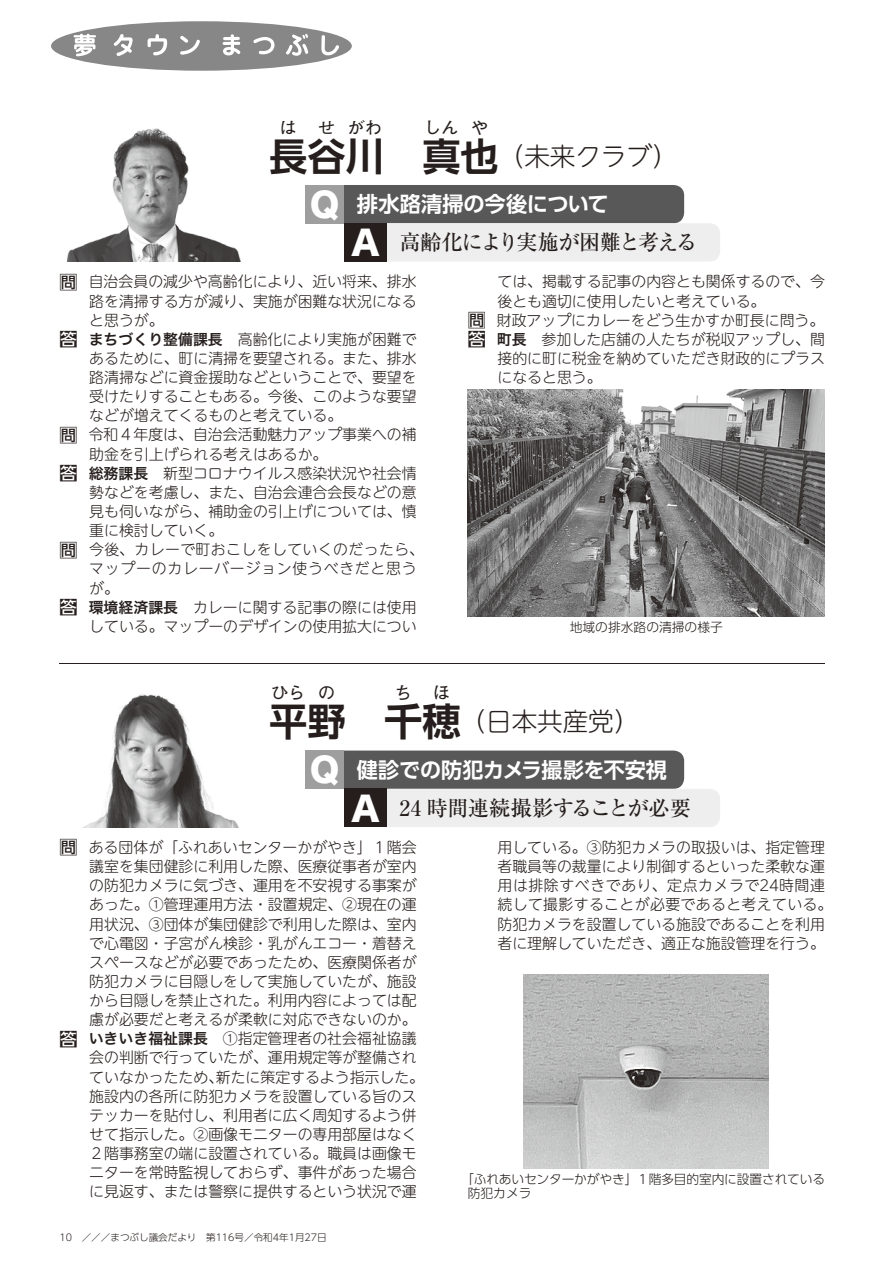
<style>
.page{position:relative;width:893px;height:1263px;background:#fff}
.page>*{position:absolute;margin:0;border:0;box-sizing:border-box;transform-origin:0 0}
.t1{font:700 38.25px "UD Shin Go Pro De";color:#251e1c}
.t2{font:300 25.5px "UD Shin M Go Pro";color:#251e1c}
.t3{font:700 21.3px "UD Shin Go Pro De";letter-spacing:-.005em;color:#fff}
.t4{font:500 21.3px "Ryumin Pro";letter-spacing:-.035em;color:#251e1c}
.t5{font:500 21.3px "Ryumin Pro";letter-spacing:-.07em;color:#251e1c}
.t6{font:700 16.95px "UD Shin Go Pro De";color:#251e1c}
.t7{font:300 14.85px/19.2px "UD Shin M Go Pro";color:#251e1c}
.t8{font:300 14.85px "UD Shin M Go Pro";letter-spacing:.025em;color:#251e1c}
.t9{font:300 14.85px "UD Shin M Go Pro";letter-spacing:.05em;color:#251e1c}
.t10{font:300 12.75px/13.8px "UD Shin Go Pro";letter-spacing:-.01em;color:#251e1c}
.t11{font:300 9.6px "UD Shin Go Pro";color:#251e1c}
.s1{font-family:"Hira Kaku Std N W8";font-weight:400;font-size:33px}
.s2{font-family:"Hira Kaku Std N W8";font-weight:400;font-size:33px;color:#fff}
.s3{font-family:"UD Shin Go Pro";font-weight:500;font-size:18px}
.s4{font-family:"Hira Kaku Pro N W6";font-weight:400}
</style>
<div class="page">
<div style="left:51px;top:21px;width:301px;height:50px;background:#878788;border-radius:50%"></div>
<svg style="left:74px;top:34px;width:22px;height:22px"></svg>
<svg style="left:114px;top:34px;width:19px;height:22px"></svg>
<svg style="left:148px;top:34px;width:19px;height:21px"></svg>
<svg style="left:180px;top:36px;width:20px;height:19px"></svg>
<svg style="left:223px;top:34px;width:17px;height:21px"></svg>
<svg style="left:253px;top:37px;width:21px;height:17px"></svg>
<svg style="left:286px;top:34px;width:22px;height:22px"></svg>
<svg style="left:321px;top:35px;width:18px;height:20px"></svg>
<hr style="left:60px;top:663px;width:765px;height:1px;background:#251e1c">
<div style="left:306px;top:750px;width:38px;height:39px;background:#9e9e9f"></div>
<svg style="left:344px;top:750px;width:376px;height:77px;background:#a8a7a8"></svg>
<div style="left:344px;top:789px;width:43px;height:38px;background:#251e1c"></div>
<img style="left:524px;top:974px;width:245px;height:194px">
<img style="left:84px;top:694px;width:155px;height:133px">
<div style="left:306px;top:185px;width:38px;height:38px;background:#9e9e9f"></div>
<svg style="left:344px;top:185px;width:376px;height:76px;background:#a7a7a7"></svg>
<div style="left:344px;top:223px;width:43px;height:38px;background:#251e1c"></div>
<img style="left:67px;top:128px;width:173px;height:133px">
<img style="left:468px;top:390px;width:357px;height:227px">
<p class="t6" style="left:280px;top:114px;width:19px">は</p>
<p class="t6" style="left:318px;top:114px;width:19px">せ</p>
<p class="t6" style="left:348px;top:114px;width:36px">がわ</p>
<h1 class="t1" style="left:269px;top:125px;width:116px">長谷川</h1>
<p class="t6" style="left:424px;top:114px;width:36px">しん</p>
<p class="t6" style="left:471px;top:114px;width:19px">や</p>
<h1 class="t1" style="left:422px;top:125px;width:78px">真也</h1>
<h2 class="t2" style="left:499px;top:135px;width:180px">（未来クラブ）</h2>
<h3 class="t3" style="left:310px;top:187px;width:300px"><span class="s1">Q</span> 排水路清掃の今後について</h3>
<h3 class="t5" style="left:351px;top:226px;width:348px"><span class="s2">A</span> 高齢化により実施が困難と考える</h3>
<p class="t7" style="left:60px;top:271px;width:359px"><span class="s3">問</span> 自治会員の減少や高齢化により、近い将来、排水</p>
<p class="t7" style="left:89px;top:290px;width:329px">路を清掃する方が減り、実施が困難な状況になる</p>
<p class="t7" style="left:89px;top:310px;width:76px">と思うが。</p>
<p class="t7" style="left:60px;top:329px;width:359px"><span class="s3">答</span> <span class="s4">まちづくり整備課長</span>　高齢化により実施が困難で</p>
<p class="t7" style="left:89px;top:348px;width:329px">あるために、町に清掃を要望される。また、排水</p>
<p class="t7" style="left:89px;top:367px;width:329px">路清掃などに資金援助などということで、要望を</p>
<p class="t7" style="left:89px;top:386px;width:329px">受けたりすることもある。今後、このような要望</p>
<p class="t7" style="left:89px;top:405px;width:254px">などが増えてくるものと考えている。</p>
<p class="t7" style="left:60px;top:424px;width:359px"><span class="s3">問</span> 令和４年度は、自治会活動魅力アップ事業への補</p>
<p class="t7" style="left:89px;top:444px;width:240px">助金を引上げられる考えはあるか。</p>
<p class="t7" style="left:60px;top:463px;width:359px"><span class="s3">答</span> <span class="s4">総務課長</span>　新型コロナウイルス感染状況や社会情</p>
<p class="t7" style="left:89px;top:482px;width:329px">勢などを考慮し、また、自治会連合会長などの意</p>
<p class="t7" style="left:89px;top:501px;width:329px">見も伺いながら、補助金の引上げについては、慎</p>
<p class="t7" style="left:89px;top:520px;width:135px">重に検討していく。</p>
<p class="t8" style="left:60px;top:538px;width:366px"><span class="s3">問</span> 今後、カレーで町おこしをしていくのだったら、</p>
<p class="t9" style="left:89px;top:557px;width:329px">マップーのカレーバージョン使うべきだと思う</p>
<p class="t7" style="left:89px;top:577px;width:31px">が。</p>
<p class="t7" style="left:60px;top:597px;width:359px"><span class="s3">答</span> <span class="s4">環境経済課長</span>　カレーに関する記事の際には使用</p>
<p class="t7" style="left:89px;top:616px;width:329px">している。マップーのデザインの使用拡大につい</p>
<p class="t7" style="left:497px;top:271px;width:329px">ては、掲載する記事の内容とも関係するので、今</p>
<p class="t7" style="left:497px;top:290px;width:269px">後とも適切に使用したいと考えている。</p>
<p class="t7" style="left:468px;top:310px;width:358px"><span class="s3">問</span> 財政アップにカレーをどう生かすか町長に問う。</p>
<p class="t7" style="left:468px;top:329px;width:359px"><span class="s3">答</span> <span class="s4">町長</span>　参加した店舗の人たちが税収アップし、間</p>
<p class="t7" style="left:497px;top:348px;width:329px">接的に町に税金を納めていただき財政的にプラス</p>
<p class="t7" style="left:497px;top:367px;width:106px">になると思う。</p>
<p class="t10" style="left:570px;top:620px;width:155px">地域の排水路の清掃の様子</p>
<p class="t6" style="left:271px;top:679px;width:36px">ひら</p>
<p class="t6" style="left:318px;top:679px;width:19px">の</p>
<h1 class="t1" style="left:269px;top:690px;width:78px">平野</h1>
<p class="t6" style="left:395px;top:679px;width:19px">ち</p>
<p class="t6" style="left:433px;top:679px;width:19px">ほ</p>
<h1 class="t1" style="left:384px;top:690px;width:78px">千穂</h1>
<h2 class="t2" style="left:461px;top:701px;width:180px">（日本共産党）</h2>
<h3 class="t3" style="left:310px;top:752px;width:358px"><span class="s1">Q</span> 健診での防犯カメラ撮影を不安視</h3>
<h3 class="t4" style="left:351px;top:791px;width:341px"><span class="s2">A</span> 24 時間連続撮影することが必要</h3>
<p class="t7" style="left:60px;top:837px;width:359px"><span class="s3">問</span> ある団体が「ふれあいセンターかがやき」１階会</p>
<p class="t7" style="left:89px;top:856px;width:329px">議室を集団健診に利用した際、医療従事者が室内</p>
<p class="t7" style="left:89px;top:875px;width:329px">の防犯カメラに気づき、運用を不安視する事案が</p>
<p class="t7" style="left:89px;top:894px;width:329px">あった。①管理運用方法・設置規定、②現在の運</p>
<p class="t7" style="left:89px;top:913px;width:329px">用状況、③団体が集団健診で利用した際は、室内</p>
<p class="t7" style="left:89px;top:933px;width:329px">で心電図・子宮がん検診・乳がんエコー・着替え</p>
<p class="t7" style="left:89px;top:952px;width:329px">スペースなどが必要であったため、医療関係者が</p>
<p class="t7" style="left:89px;top:971px;width:329px">防犯カメラに目隠しをして実施していたが、施設</p>
<p class="t7" style="left:89px;top:990px;width:329px">から目隠しを禁止された。利用内容によっては配</p>
<p class="t7" style="left:89px;top:1009px;width:329px">慮が必要だと考えるが柔軟に対応できないのか。</p>
<p class="t7" style="left:60px;top:1028px;width:359px"><span class="s3">答</span> <span class="s4">いきいき福祉課長</span>　①指定管理者の社会福祉協議</p>
<p class="t7" style="left:89px;top:1047px;width:329px">会の判断で行っていたが、運用規定等が整備され</p>
<p class="t7" style="left:89px;top:1066px;width:336px">ていなかったため、新たに策定するよう指示した。</p>
<p class="t7" style="left:89px;top:1086px;width:329px">施設内の各所に防犯カメラを設置している旨のス</p>
<p class="t7" style="left:89px;top:1105px;width:329px">テッカーを貼付し、利用者に広く周知するよう併</p>
<p class="t7" style="left:89px;top:1124px;width:329px">せて指示した。②画像モニターの専用部屋はなく</p>
<p class="t7" style="left:89px;top:1143px;width:329px">２階事務室の端に設置されている。職員は画像モ</p>
<p class="t7" style="left:89px;top:1162px;width:329px">ニターを常時監視しておらず、事件があった場合</p>
<p class="t7" style="left:89px;top:1181px;width:329px">に見返す、または警察に提供するという状況で運</p>
<p class="t11" style="left:60px;top:1229px;width:269px">10　／／／まつぶし議会だより　第116号／令和4年1月27日</p>
<p class="t7" style="left:497px;top:837px;width:336px">用している。③防犯カメラの取扱いは、指定管理者職員等の裁量により制御するといった柔軟な運用は排除すべきであり、定点カメラで24時間連続して撮影することが必要であると考えている。防犯カメラを設置している施設であることを利用者に理解していただき、適正な施設管理を行う。</p>
<p class="t10" style="left:468px;top:1172px;width:359px;text-indent:-7px">「ふれあいセンターかがやき」１階多目的室内に設置されている防犯カメラ</p>
</div>
